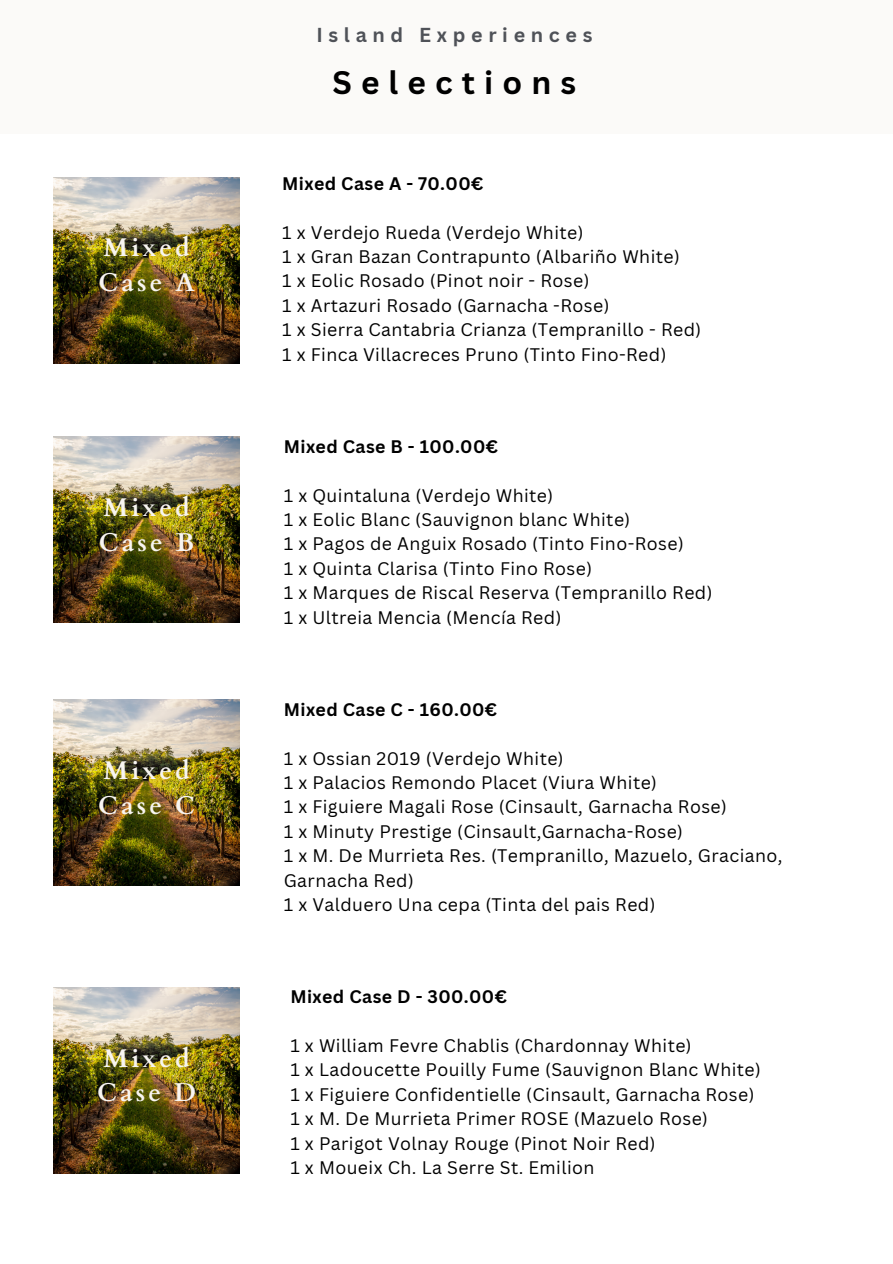
<style>
.page{position:relative;width:893px;height:1264px;background:#fff}
.page>*{position:absolute;margin:0;border:0;box-sizing:border-box;transform-origin:0 0}
.t1{font:700 31.65px "Canva Sans";letter-spacing:.29em;color:#000}
.t2{font:700 25.65px/34.8px "Cardo";letter-spacing:.12em;color:#f8f5f1}
.t3{font:700 19.65px "Canva Sans";letter-spacing:.29em;color:#4f5258}
.t4{font:17.7px/24.5px "Canva Sans";letter-spacing:.025em;color:#000}
.t5{font:700 17.7px "Canva Sans";letter-spacing:.025em;color:#000}
</style>
<div class="page">
<div style="left:0;top:0;width:892px;height:134px;background:#fbfaf8"></div>
<img style="left:54px;top:177px;width:186px;height:186px">
<img style="left:54px;top:437px;width:186px;height:186px">
<img style="left:54px;top:700px;width:186px;height:185px">
<img style="left:54px;top:987px;width:186px;height:186px">
<p class="t2" style="left:99px;top:231px;width:98px">Mixed<br>Case A</p>
<h2 class="t2" style="left:99px;top:490px;width:97px">Mixed<br>Case B</h2>
<p class="t2" style="left:98px;top:753px;width:98px">Mixed<br>Case C</p>
<p class="t2" style="left:97px;top:1041px;width:100px">Mixed<br>Case D</p>
<h3 class="t3" style="left:316px;top:21px;width:277px">Island Experiences</h3>
<h1 class="t1" style="left:332px;top:61px;width:245px">Selections</h1>
<p class="t5" style="left:282px;top:171px;width:203px">Mixed Case A - 70.00€</p>
<h2 class="t4" style="left:282px;top:219px;width:303px">1 x Verdejo Rueda (Verdejo White)</h2>
<p class="t4" style="left:282px;top:244px;width:399px">1 x Gran Bazan Contrapunto (Albariño White)</p>
<h3 class="t4" style="left:282px;top:268px;width:309px">1 x Eolic Rosado (Pinot noir - Rose)</h3>
<p class="t4" style="left:282px;top:293px;width:328px">1 x Artazuri Rosado (Garnacha -Rose)</p>
<p class="t4" style="left:282px;top:317px;width:420px">1 x Sierra Cantabria Crianza (Tempranillo - Red)</p>
<p class="t4" style="left:282px;top:341px;width:385px">1 x Finca Villacreces Pruno (Tinto Fino-Red)</p>
<p class="t5" style="left:284px;top:434px;width:216px">Mixed Case B - 100.00€</p>
<p class="t4" style="left:284px;top:482px;width:271px">1 x Quintaluna (Verdejo White)</p>
<p class="t4" style="left:284px;top:507px;width:348px">1 x Eolic Blanc (Sauvignon blanc White)</p>
<p class="t4" style="left:284px;top:531px;width:401px">1 x Pagos de Anguix Rosado (Tinto Fino-Rose)</p>
<p class="t4" style="left:284px;top:555px;width:310px">1 x Quinta Clarisa (Tinto Fino Rose)</p>
<h2 class="t4" style="left:284px;top:580px;width:430px">1 x Marques de Riscal Reserva (Tempranillo Red)</h2>
<p class="t4" style="left:284px;top:604px;width:279px">1 x Ultreia Mencia (Mencía Red)</p>
<h3 class="t5" style="left:284px;top:696px;width:215px">Mixed Case C - 160.00€</h3>
<p class="t4" style="left:284px;top:745px;width:281px">1 x Ossian 2019 (Verdejo White)</p>
<p class="t4" style="left:284px;top:769px;width:375px">1 x Palacios Remondo Placet (Viura White)</p>
<p class="t4" style="left:284px;top:794px;width:444px">1 x Figuiere Magali Rose (Cinsault, Garnacha Rose)</p>
<p class="t4" style="left:284px;top:818px;width:400px">1 x Minuty Prestige (Cinsault,Garnacha-Rose)</p>
<p class="t4" style="left:284px;top:843px;width:500px">1 x M. De Murrieta Res. (Tempranillo, Mazuelo, Graciano,<br>Garnacha Red)</p>
<p class="t4" style="left:284px;top:891px;width:373px">1 x Valduero Una cepa (Tinta del pais Red)</p>
<p class="t5" style="left:290px;top:984px;width:218px">Mixed Case D - 300.00€</p>
<h2 class="t4" style="left:290px;top:1032px;width:403px">1 x William Fevre Chablis (Chardonnay White)</h2>
<h3 class="t4" style="left:290px;top:1057px;width:472px">1 x Ladoucette Pouilly Fume (Sauvignon Blanc White)</h3>
<p class="t4" style="left:290px;top:1081px;width:465px">1 x Figuiere Confidentielle (Cinsault, Garnacha Rose)</p>
<p class="t4" style="left:290px;top:1106px;width:419px">1 x M. De Murrieta Primer ROSE (Mazuelo Rose)</p>
<p class="t4" style="left:290px;top:1130px;width:367px">1 x Parigot Volnay Rouge (Pinot Noir Red)</p>
<p class="t4" style="left:290px;top:1154px;width:305px">1 x Moueix Ch. La Serre St. Emilion</p>
</div>
